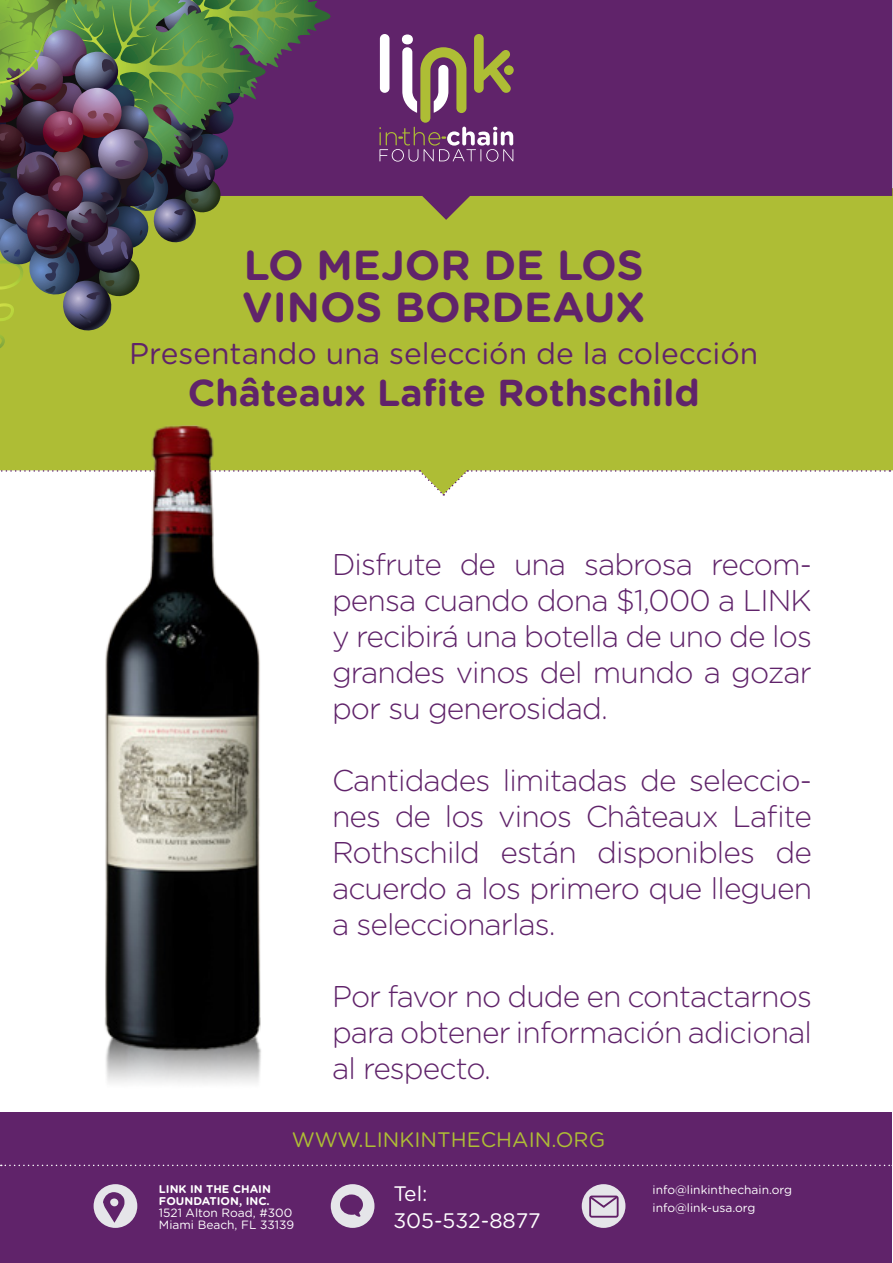
<style>
.page{position:relative;width:893px;height:1263px;background:#fff}
.page>*{position:absolute;margin:0;border:0;box-sizing:border-box;transform-origin:0 0}
.bajada{font:700 42px/42px "Gotham Rounded";color:#60236a}
.bajada-2{font:700 37.5px "Gotham Rounded";color:#60236a}
.bajada-3{font:300 30px/36px "Gotham Rounded";letter-spacing:-.03em;color:#60236a;text-align:justify}
.bajada-4{font:30px "Gotham Rounded";color:#60236a}
.t1{font:21px "Gotham Rounded";color:#aebd35}
.t2{font:21px/27px "Gotham Rounded";color:#fff}
.t3{font:12px/18px "Gotham Rounded";color:#fff}
.t4{font:700 11.25px/12px "Gotham Rounded";color:#fff}
</style>
<div class="page">
<div style="left:0;top:188px;width:893px;height:284px;background:#aebd35"></div>
<div style="left:1px;top:1112px;width:891px;height:151px;background:#60236a"></div>
<svg style="left:331px;top:0;width:561px;height:220px;background:#693563"></svg>
<svg style="left:379px;top:34px;width:134px;height:128px;background:#835b77"></svg>
<svg style="left:0;top:470px;width:890px;height:26px"></svg>
<div style="left:94px;top:1184px;width:43px;height:44px;background:#e5e5e9;border-radius:50%"></div>
<svg style="left:103px;top:1192px;width:21px;height:31px"></svg>
<div style="left:331px;top:1184px;width:43px;height:44px;background:#e5e5e9;border-radius:50%"></div>
<svg style="left:340px;top:1194px;width:23px;height:23px"></svg>
<div style="left:582px;top:1184px;width:43px;height:44px;background:#e5e5e9;border-radius:50%"></div>
<svg style="left:1px;top:1164px;width:891px;height:2px"></svg>
<svg style="left:589px;top:1195px;width:30px;height:23px"></svg>
<img style="left:94px;top:419px;width:177px;height:664px">
<img style="left:0;top:0;width:331px;height:348px">
<p class="bajada" style="left:242px;top:243px;width:405px">LO MEJOR DE LOS<br>VINOS BORDEAUX</p>
<p class="bajada-4" style="left:129px;top:333px;width:631px">Presentando una selección de la colección</p>
<p class="bajada-2" style="left:188px;top:365px;width:513px">Châteaux Lafite Rothschild</p>
<p class="bajada-3" style="left:332px;top:545px;width:482px">Disfrute de una sabrosa recom&shy;pensa cuando dona $1,000 a LINK y recibirá una botella de uno de los grandes vinos del mundo a gozar por su generosidad.</p>
<p class="bajada-3" style="left:332px;top:761px;width:482px">Cantidades limitadas de seleccio&shy;nes de los vinos Châteaux Lafite Rothschild están disponibles de acuerdo a los primero que lleguen a seleccionarlas.</p>
<p class="bajada-3" style="left:332px;top:977px;width:481px">Por favor no dude en contactarnos para obtener información adicional al respecto.</p>
<p class="t1" style="left:292px;top:1125px;width:315px">WWW.LINKINTHECHAIN.ORG</p>
<p class="t4" style="left:159px;top:1183px;width:113px">LINK IN THE CHAIN<br>FOUNDATION, INC.</p>
<p class="t3" style="left:159px;top:1206px;width:137px;line-height:12px">1521 Alton Road, #300<br>Miami Beach, FL 33139</p>
<p class="t2" style="left:393px;top:1179px;width:149px">Tel:<br>305-532-8877</p>
<p class="t3" style="left:653px;top:1180px;width:141px">info@linkinthechain.org info@link-usa.org</p>
</div>
